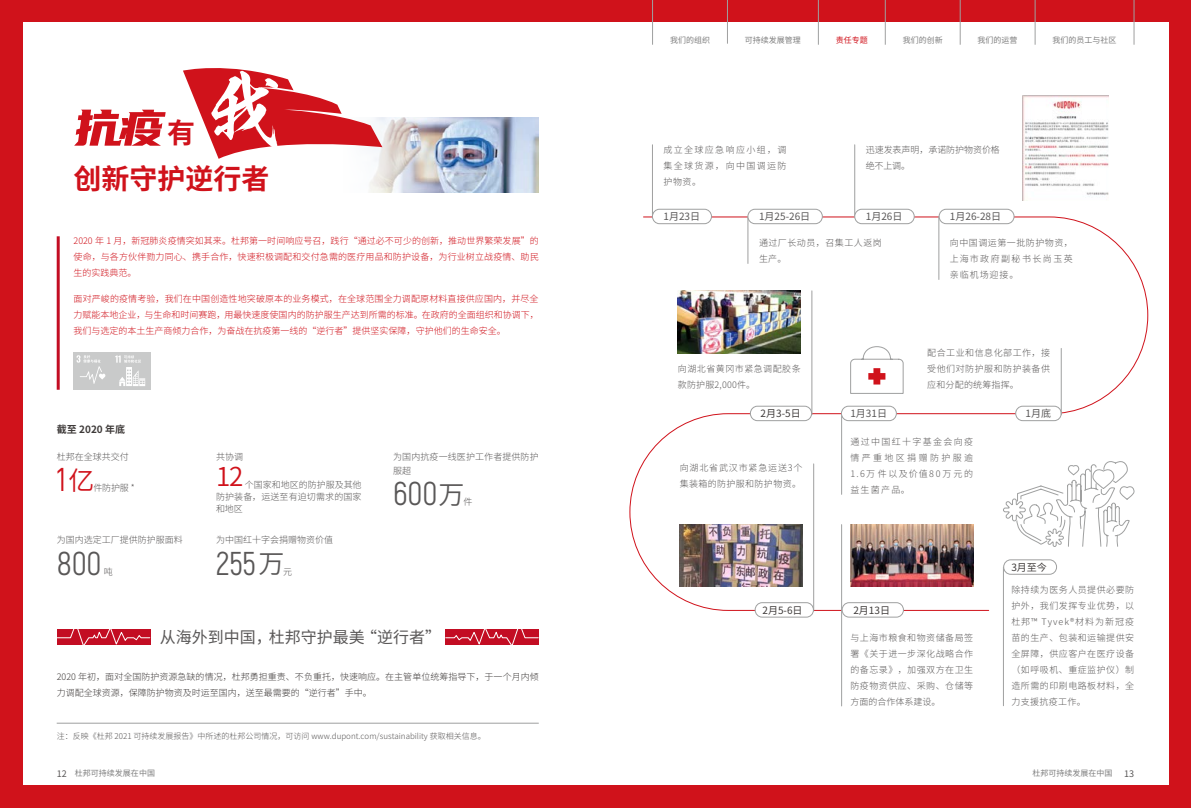
<style>
.page{position:relative;width:1191px;height:808px;background:#d0121b}
.page>*{position:absolute;margin:0;border:0;box-sizing:border-box;transform-origin:0 0}
.t1{font:33px "Akrobat";color:#595757}
.t2{font:33px "Akrobat";color:#d0121b}
.t3{font:700 28px "Source Han Sans CN";color:#d0121b}
.t4{font:26px "Source Han Sans CN";color:#d0121b}
.t5{font:16px "Source Han Sans CN";color:#595757}
.t6{font:10px "Source Han Sans CN";color:#595757}
.t7{font:10px "Source Han Sans CN";color:#3e3a39}
.t8{font:700 10px "Source Han Sans CN";color:#3e3a39}
.t9{font:300 9px/16px "Source Han Sans CN";letter-spacing:.055em;color:#595757;text-align:justify}
.t10{font:300 9px/16px "Source Han Sans CN";color:#d0121b;text-align:justify}
.t11{font:300 9px/16px "Source Han Sans CN";letter-spacing:.005em;color:#3e3a39}
.t12{font:300 9px "Source Han Sans CN";color:#595757}
.t13{font:300 9px/16px "Source Han Sans CN";letter-spacing:.095em;color:#595757}
.t14{font:300 9px/16px "Source Han Sans CN";letter-spacing:-.005em;color:#595757}
.t15{font:300 9px/14px "Source Han Sans CN";letter-spacing:.01em;color:#595757}
.t16{font:9px "Source Han Sans CN";color:#595757}
.t17{font:300 8px "Source Han Sans CN";color:#595757}
.t18{font:8px "Source Han Sans CN";color:#7d7d7d}
.t19{font:8px "Source Han Sans CN";color:#d0121b}
.s1{font-family:"Source Han Sans CN";font-size:26px}
.s2{font-size:9px;color:#595757}
</style>
<div class="page">
<div style="left:23px;top:23px;width:1145px;height:762px;background:#fff"></div>
<img style="left:435px;top:118px;width:104px;height:75px">
<svg style="left:369px;top:118px;width:66px;height:75px;background:#d9d5d5"></svg>
<svg style="left:183px;top:68px;width:199px;height:91px"></svg>
<hr style="left:57px;top:236px;width:3px;height:154px;background:#c30d23">
<div style="left:74px;top:352px;width:38px;height:38px;background:#c9caca"></div>
<svg style="left:77px;top:355px;width:28px;height:29px"></svg>
<div style="left:113px;top:352px;width:38px;height:38px;background:#c9caca"></div>
<svg style="left:115px;top:355px;width:30px;height:31px"></svg>
<svg style="left:445px;top:629px;width:94px;height:16px;background:#c92539"></svg>
<svg style="left:57px;top:629px;width:94px;height:16px;background:#c92539"></svg>
<svg style="left:74px;top:110px;width:92px;height:36px"></svg>
<hr style="left:885px;top:0;width:1px;height:45px;background:#9fa0a0">
<hr style="left:960px;top:0;width:1px;height:45px;background:#9fa0a0">
<hr style="left:1035px;top:0;width:1px;height:45px;background:#9fa0a0">
<hr style="left:1133px;top:0;width:1px;height:45px;background:#9fa0a0">
<hr style="left:818px;top:0;width:1px;height:45px;background:#9fa0a0">
<hr style="left:727px;top:0;width:1px;height:44px;background:#9fa0a0">
<hr style="left:652px;top:0;width:1px;height:45px;background:#9fa0a0">
<svg style="left:629px;top:216px;width:519px;height:395px"></svg>
<img style="left:1022px;top:95px;width:86px;height:105px">
<svg style="left:1003px;top:458px;width:132px;height:89px"></svg>
<hr style="left:652px;top:145px;width:1px;height:71px;background:#9fa0a0">
<hr style="left:854px;top:145px;width:1px;height:71px;background:#9fa0a0">
<hr style="left:747px;top:217px;width:1px;height:46px;background:#9fa0a0">
<hr style="left:841px;top:415px;width:1px;height:79px;background:#9fa0a0">
<hr style="left:841px;top:525px;width:1px;height:181px;background:#9fa0a0">
<hr style="left:938px;top:217px;width:1px;height:62px;background:#9fa0a0">
<div style="left:854px;top:209px;width:60px;height:15px;background:#fff;border-radius:7px"></div>
<div style="left:854px;top:209px;width:60px;height:15px;border:1px solid #9fa0a0;border-radius:7px"></div>
<div style="left:939px;top:209px;width:75px;height:15px;background:#fff;border-radius:7px"></div>
<div style="left:939px;top:209px;width:75px;height:15px;border:1px solid #9fa0a0;border-radius:7px"></div>
<div style="left:748px;top:209px;width:74px;height:15px;background:#fff;border-radius:7px"></div>
<div style="left:747px;top:209px;width:75px;height:15px;border:1px solid #9fa0a0;border-radius:7px"></div>
<div style="left:652px;top:209px;width:59px;height:15px;background:#fff;border-radius:7px"></div>
<div style="left:652px;top:209px;width:59px;height:15px;border:1px solid #9fa0a0;border-radius:7px"></div>
<div style="left:841px;top:406px;width:55px;height:15px;background:#fff;border-radius:7px"></div>
<div style="left:841px;top:406px;width:55px;height:15px;border:1px solid #9fa0a0;border-radius:7px"></div>
<hr style="left:1003px;top:567px;width:1px;height:139px;background:#9fa0a0">
<div style="left:1003px;top:560px;width:53px;height:14px;background:#fff;border-radius:7px"></div>
<div style="left:1003px;top:559px;width:53px;height:15px;border:1px solid #9fa0a0;border-radius:7px"></div>
<div style="left:1015px;top:406px;width:46px;height:15px;background:#fff;border-radius:7px"></div>
<div style="left:1015px;top:406px;width:46px;height:15px;border:1px solid #9fa0a0;border-radius:7px"></div>
<div style="left:755px;top:603px;width:58px;height:14px;background:#fff;border-radius:7px"></div>
<div style="left:755px;top:602px;width:58px;height:15px;border:1px solid #9fa0a0;border-radius:7px"></div>
<div style="left:842px;top:603px;width:61px;height:14px;background:#fff;border-radius:7px"></div>
<div style="left:842px;top:602px;width:61px;height:15px;border:1px solid #9fa0a0;border-radius:7px"></div>
<hr style="left:1061px;top:348px;width:1px;height:67px;background:#9fa0a0">
<hr style="left:813px;top:464px;width:1px;height:147px;background:#9fa0a0">
<img style="left:850px;top:525px;width:123px;height:62px">
<img style="left:678px;top:291px;width:122px;height:62px">
<div style="left:750px;top:406px;width:61px;height:15px;background:#fff;border-radius:7px"></div>
<div style="left:750px;top:406px;width:62px;height:15px;border:1px solid #9fa0a0;border-radius:7px"></div>
<hr style="left:811px;top:291px;width:1px;height:124px;background:#9fa0a0">
<hr style="left:57px;top:723px;width:482px;height:1px;background:#9fa0a0">
<h2 class="t3" style="left:167px;top:117px;width:29px">有</h2>
<h2 class="t3" style="left:74px;top:163px;width:198px">创新守护逆行者</h2>
<p class="t10" style="left:74px;top:233px;width:467px">2020 年 1 月，新冠肺炎疫情突如其来。杜邦第一时间响应号召，践行“通过必不可少的创新，推动世界繁荣发展”的使命，与各方伙伴勠力同心、携手合作，快速积极调配和交付急需的医疗用品和防护设备，为行业树立战疫情、助民生的实践典范。</p>
<p class="t10" style="left:74px;top:291px;width:467px">面对严峻的疫情考验，我们在中国创造性地突破原本的业务模式，在全球范围全力调配原材料直接供应国内，并尽全力赋能本地企业，与生命和时间赛跑，用最快速度使国内的防护服生产达到所需的标准。在政府的全面组织和协调下，我们与选定的本土生产商倾力合作，为奋战在抗疫第一线的“逆行者”提供坚实保障，守护他们的生命安全。</p>
<p class="t8" style="left:57px;top:423px;width:70px">截至 2020 年底</p>
<p class="t12" style="left:57px;top:451px;width:73px">杜邦在全球共交付</p>
<h1 class="t2" style="left:57px;top:460px;width:39px">1<span class="s1">亿</span></h1>
<p class="t9" style="left:93px;top:480px;width:43px">件防护服 *</p>
<p class="t9" style="left:216px;top:448px;width:28px">共协调</p>
<h3 class="t4" style="left:216px;top:462px;width:29px">12</h3>
<p class="t9" style="left:216px;top:478px;width:147px;line-height:12.2px;text-indent:29px">个国家和地区的防护服及其他防护装备，运送至有迫切需求的国家和地区</p>
<p class="t15" style="left:393px;top:449px;width:147px">为国内抗疫一线医护工作者提供防护服超</p>
<h1 class="t1" style="left:393px;top:474px;width:73px">600<span class="s1">万</span></h1>
<p class="t9" style="left:463px;top:494px;width:10px">件</p>
<p class="t12" style="left:57px;top:535px;width:127px">为国内选定工厂提供防护服面料</p>
<h1 class="t1" style="left:57px;top:544px;width:46px">800</h1>
<p class="t9" style="left:104px;top:564px;width:10px">吨</p>
<p class="t12" style="left:216px;top:535px;width:118px">为中国红十字会捐赠物资价值</p>
<h1 class="t1" style="left:216px;top:544px;width:70px">255<span class="s1">万</span></h1>
<p class="t9" style="left:283px;top:564px;width:10px">元</p>
<h3 class="t5" style="left:160px;top:628px;width:283px">从海外到中国，杜邦守护最美“逆行者”</h3>
<p class="t11" style="left:57px;top:669px;width:483px">2020 年初，面对全国防护资源急缺的情况，杜邦勇担重责、不负重托，快速响应。在主管单位统筹指导下，于一个月内倾力调配全球资源，保障防护物资及时运至国内，送至最需要的“逆行者”手中。</p>
<p class="t17" style="left:57px;top:731px;width:431px">注：反映《杜邦 2021 可持续发展报告》中所述的杜邦公司情况，可访问 www.dupont.com/sustainability 获取相关信息。</p>
<p class="t18" style="left:57px;top:769px;width:100px"><span class="s2">12</span> 杜邦可持续发展在中国</p>
<p class="t18" style="left:670px;top:35px;width:41px">我们的组织</p>
<p class="t18" style="left:745px;top:35px;width:57px">可持续发展管理</p>
<p class="t19" style="left:836px;top:35px;width:33px">责任专题</p>
<p class="t18" style="left:902px;top:35px;width:41px">我们的创新</p>
<p class="t18" style="left:977px;top:35px;width:41px">我们的运营</p>
<p class="t18" style="left:1052px;top:35px;width:65px">我们的员工与社区</p>
<p class="t9" style="left:663px;top:142px;width:124px">成立全球应急响应小组，调集全球货源，向中国调运防护物资。</p>
<p class="t14" style="left:866px;top:142px;width:136px">迅速发表声明，承诺防护物资价格绝不上调。</p>
<p class="t6" style="left:663px;top:211px;width:38px">1月23日</p>
<p class="t6" style="left:759px;top:211px;width:53px">1月25-26日</p>
<p class="t6" style="left:866px;top:211px;width:38px">1月26日</p>
<p class="t6" style="left:950px;top:211px;width:53px">1月26-28日</p>
<p class="t9" style="left:759px;top:235px;width:124px">通过厂长动员，召集工人返岗生产。</p>
<p class="t9" style="left:950px;top:235px;width:124px">向中国调运第一批防护物资，上海市政府副秘书长尚玉英亲临机场迎接。</p>
<p class="t9" style="left:678px;top:361px;width:124px">向湖北省黄冈市紧急调配胶条款防护服2,000件。</p>
<p class="t7" style="left:760px;top:408px;width:42px">2月3-5日</p>
<p class="t13" style="left:679px;top:459px;width:124px">向湖北省武汉市紧急运送3个集装箱的防护服和防护物资。</p>
<p class="t6" style="left:850px;top:408px;width:38px">1月31日</p>
<p class="t9" style="left:927px;top:345px;width:124px">配合工业和信息化部工作，接受他们对防护服和防护装备供应和分配的统筹指挥。</p>
<p class="t6" style="left:1025px;top:408px;width:27px">1月底</p>
<p class="t9" style="left:850px;top:434px;width:124px">通过中国红十字基金会向疫情严重地区捐赠防护服逾1.6万件以及价值80万元的益生菌产品。</p>
<p class="t7" style="left:1011px;top:561px;width:37px">3月至今</p>
<p class="t7" style="left:762px;top:604px;width:42px">2月5-6日</p>
<p class="t7" style="left:853px;top:604px;width:38px">2月13日</p>
<p class="t9" style="left:850px;top:630px;width:124px">与上海市粮食和物资储备局签署《关于进一步深化战略合作的备忘录》，加强双方在卫生防疫物资供应、采购、仓储等方面的合作体系建设。</p>
<p class="t9" style="left:1011px;top:581px;width:124px">除持续为医务人员提供必要防护外，我们发挥专业优势，以杜邦™ Tyvek®材料为新冠疫苗的生产、包装和运输提供安全屏障，供应客户在医疗设备（如呼吸机、重症监护仪）制造所需的印刷电路板材料，全力支援抗疫工作。</p>
<p class="t18" style="left:1032px;top:769px;width:81px">杜邦可持续发展在中国</p>
<p class="t16" style="left:1124px;top:768px;width:11px">13</p>
</div>
